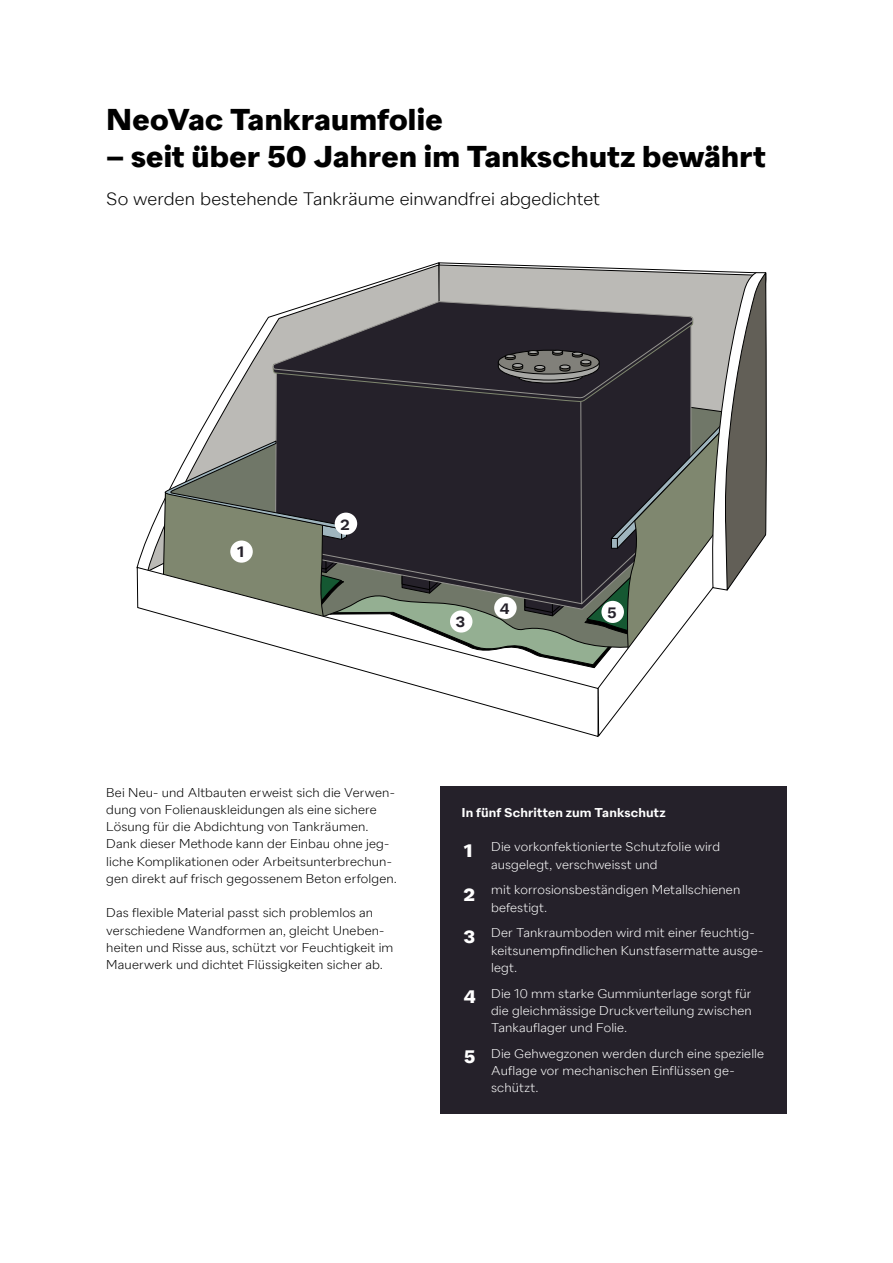
<style>
.page{position:relative;width:893px;height:1263px;background:#fff}
.page>*{position:absolute;margin:0;border:0;box-sizing:border-box;transform-origin:0 0}
.t1{font:700 30px "Neo Vac Sans";letter-spacing:.01em;color:#000}
.t2{font:300 18px "Neo Vac Sans";letter-spacing:.005em;color:#000}
.t3{font:700 18px "Neo Vac Sans";color:#fff}
.t4{font:600 15px "Neo Vac Sans";color:#25212a}
.t5{font:300 12.75px/17.2px "Neo Vac Sans";letter-spacing:.01em;color:#000}
.t6{font:300 12.75px/17.2px "Neo Vac Sans";letter-spacing:.01em;color:#fff}
.t7{font:600 12.75px "Neo Vac Sans";letter-spacing:.01em;color:#fff}
</style>
<div class="page">
<svg style="left:441px;top:264px;width:242px;height:6px"></svg>
<svg style="left:146px;top:264px;width:295px;height:302px"></svg>
<svg style="left:162px;top:270px;width:605px;height:467px"></svg>
<div style="left:440px;top:787px;width:347px;height:327px;background:#25212a"></div>
<div style="left:230px;top:540px;width:23px;height:23px;background:#fff;border-radius:50%"></div>
<div style="left:335px;top:513px;width:22px;height:22px;background:#fff;border-radius:50%"></div>
<div style="left:450px;top:610px;width:22px;height:22px;background:#fff;border-radius:50%"></div>
<div style="left:494px;top:597px;width:23px;height:22px;background:#fff;border-radius:50%"></div>
<div style="left:601px;top:601px;width:23px;height:22px;background:#fff;border-radius:50%"></div>
<h1 class="t1" style="left:106px;top:101px;width:338px">NeoVac Tankraumfolie</h1>
<h1 class="t1" style="left:106px;top:139px;width:661px">– seit über 50 Jahren im Tankschutz bewährt</h1>
<h2 class="t2" style="left:106px;top:188px;width:495px">So werden bestehende Tankräume einwandfrei abgedichtet</h2>
<p class="t4" style="left:237px;top:543px;width:9px">1</p>
<p class="t4" style="left:341px;top:515px;width:11px">2</p>
<p class="t4" style="left:456px;top:613px;width:11px">3</p>
<p class="t4" style="left:500px;top:599px;width:11px">4</p>
<p class="t4" style="left:607px;top:603px;width:11px">5</p>
<p class="t5" style="left:106px;top:784px;width:292px">Bei Neu- und Altbauten erweist sich die Verwen&shy;dung von Folienauskleidungen als eine sichere Lösung für die Abdichtung von Tankräumen.<br>Dank dieser Methode kann der Einbau ohne jeg&shy;liche Komplikationen oder Arbeitsunterbrechun&shy;gen direkt auf frisch gegossenem Beton erfolgen.</p>
<p class="t5" style="left:106px;top:904px;width:289px">Das flexible Material passt sich problemlos an verschiedene Wandformen an, gleicht Uneben&shy;heiten und Risse aus, schützt vor Feuchtigkeit im Mauerwerk und dichtet Flüssigkeiten sicher ab.</p>
<p class="t7" style="left:461px;top:805px;width:206px">In fünf Schritten zum Tankschutz</p>
<p class="t6" style="left:491px;top:838px;width:231px">Die vorkonfektionierte Schutzfolie wird ausgelegt, verschweisst und</p>
<p class="t6" style="left:491px;top:881px;width:251px">mit korrosionsbeständigen Metallschienen befestigt.</p>
<p class="t6" style="left:491px;top:924px;width:274px">Der Tankraumboden wird mit einer feuchtig&shy;keitsunempfindlichen Kunstfasermatte ausge&shy;legt.</p>
<p class="t6" style="left:491px;top:985px;width:262px;text-align:justify">Die 10 mm starke Gummiunterlage sorgt für die gleichmässige Druckverteilung zwischen Tankauflager und Folie.</p>
<p class="t6" style="left:491px;top:1045px;width:275px">Die Gehwegzonen werden durch eine spezielle<br>Auflage vor mechanischen Einflüssen ge&shy;schützt.</p>
<h2 class="t3" style="left:464px;top:839px;width:10px">1</h2>
<h2 class="t3" style="left:464px;top:883px;width:13px">2</h2>
<h2 class="t3" style="left:464px;top:925px;width:13px">3</h2>
<h2 class="t3" style="left:464px;top:986px;width:14px">4</h2>
<h2 class="t3" style="left:464px;top:1046px;width:13px">5</h2>
</div>
